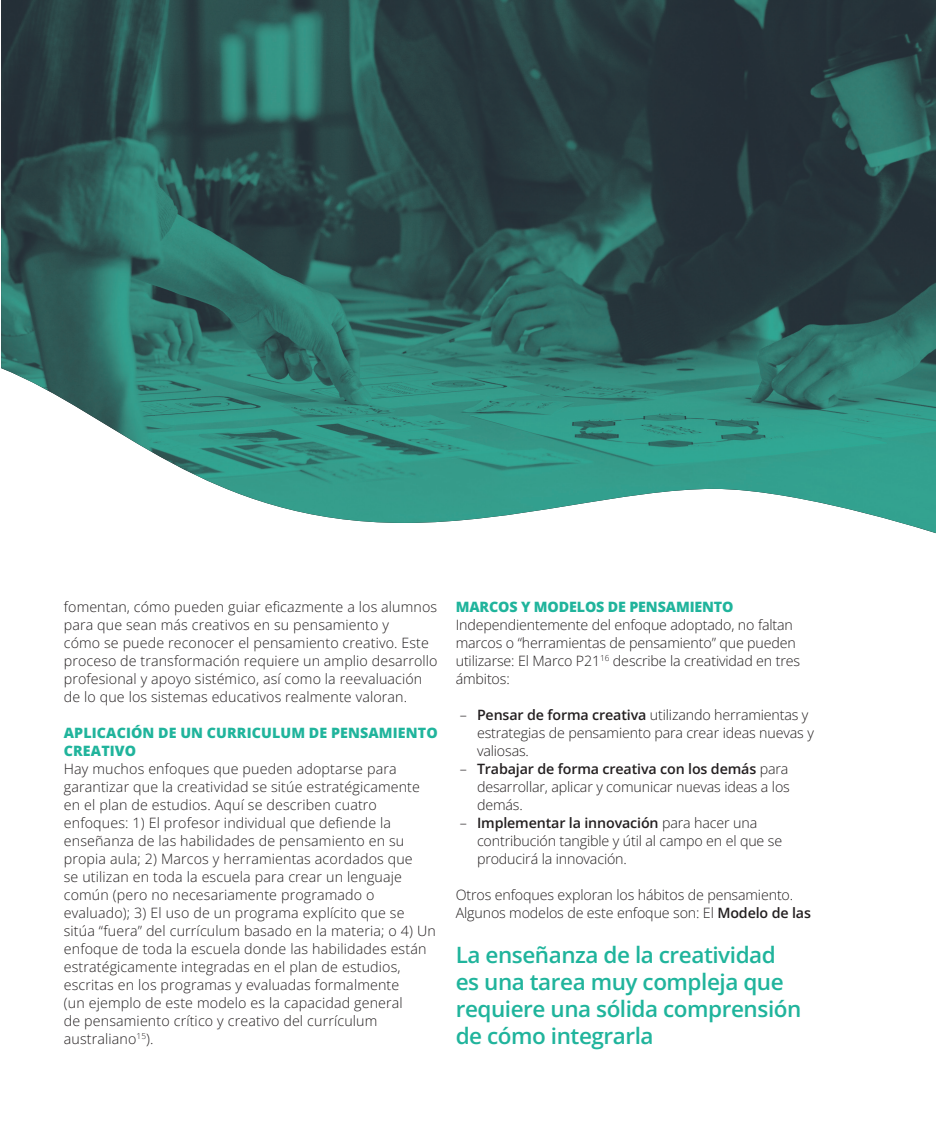
<style>
.page{position:relative;width:936px;height:1127px;background:#fff}
.page>*{position:absolute;margin:0;border:0;box-sizing:border-box;transform-origin:0 0}
.t1{font:600 22.5px/27px "Open Sans";letter-spacing:-.02em;color:#20b49c}
.t2{font:300 14.25px/18px "Open Sans";letter-spacing:.01em;color:#231f20}
.t3{font:300 14.25px/18px "Open Sans";letter-spacing:-.01em;color:#231f20}
.t4{font:800 14.25px/18px "Open Sans";letter-spacing:.01em;color:#20b49c}
.t5{font:800 14.25px "Open Sans";letter-spacing:-.01em;color:#20b49c}
.s1{font-weight:600}
</style>
<div class="page">
<img style="left:1px;top:0;width:934px;height:533px">
<p class="t2" style="left:64px;top:597px;width:375px">fomentan, cómo pueden guiar eficazmente a los alumnos para que sean más creativos en su pensamiento y<br>cómo se puede reconocer el pensamiento creativo. Este proceso de transformación requiere un amplio desarrollo profesional y apoyo sistémico, así como la reevaluación de lo que los sistemas educativos realmente valoran.</p>
<p class="t4" style="left:64px;top:723px;width:375px">APLICACIÓN DE UN CURRICULUM DE PENSAMIENTO<br>CREATIVO</p>
<p class="t2" style="left:64px;top:759px;width:373px">Hay muchos enfoques que pueden adoptarse para garantizar que la creatividad se sitúe estratégicamente en el plan de estudios. Aquí se describen cuatro enfoques: 1) El profesor individual que defiende la enseñanza de las habilidades de pensamiento en su propia aula; 2) Marcos y herramientas acordados que<br>se utilizan en toda la escuela para crear un lenguaje común (pero no necesariamente programado o evaluado); 3) El uso de un programa explícito que se sitúa “fuera” del currículum basado en la materia; o 4) Un enfoque de toda la escuela donde las habilidades están estratégicamente integradas en el plan de estudios, escritas en los programas y evaluadas formalmente<br>(un ejemplo de este modelo es la capacidad general<br>de pensamiento crítico y creativo del currículum australiano<sup>15</sup>).</p>
<p class="t5" style="left:455px;top:597px;width:279px">MARCOS Y MODELOS DE PENSAMIENTO</p>
<p class="t3" style="left:455px;top:615px;width:346px">Independientemente del enfoque adoptado, no faltan marcos o “herramientas de pensamiento” que pueden utilizarse: El Marco P21<sup>16</sup> describe la creatividad en tres ámbitos:</p>
<p class="t3" style="left:477px;top:705px;width:338px;text-indent:-17px">– <span class="s1">Pensar de forma creativa</span> utilizando herramientas y estrategias de pensamiento para crear ideas nuevas y valiosas.</p>
<p class="t2" style="left:477px;top:759px;width:314px;text-align:justify;text-indent:-17px">– <span class="s1">Trabajar de forma creativa con los demás</span> para desarrollar, aplicar y comunicar nuevas ideas a los demás.</p>
<p class="t3" style="left:477px;top:813px;width:307px;text-indent:-17px">– <span class="s1">Implementar la innovación</span> para hacer una contribución tangible y útil al campo en el que se producirá la innovación.</p>
<p class="t3" style="left:455px;top:885px;width:357px">Otros enfoques exploran los hábitos de pensamiento.<br>Algunos modelos de este enfoque son: El <span class="s1">Modelo de las</span></p>
<h1 class="t1" style="left:455px;top:940px;width:347px">La enseñanza de la creatividad es una tarea muy compleja que requiere una sólida comprensión de cómo integrarla</h1>
</div>
